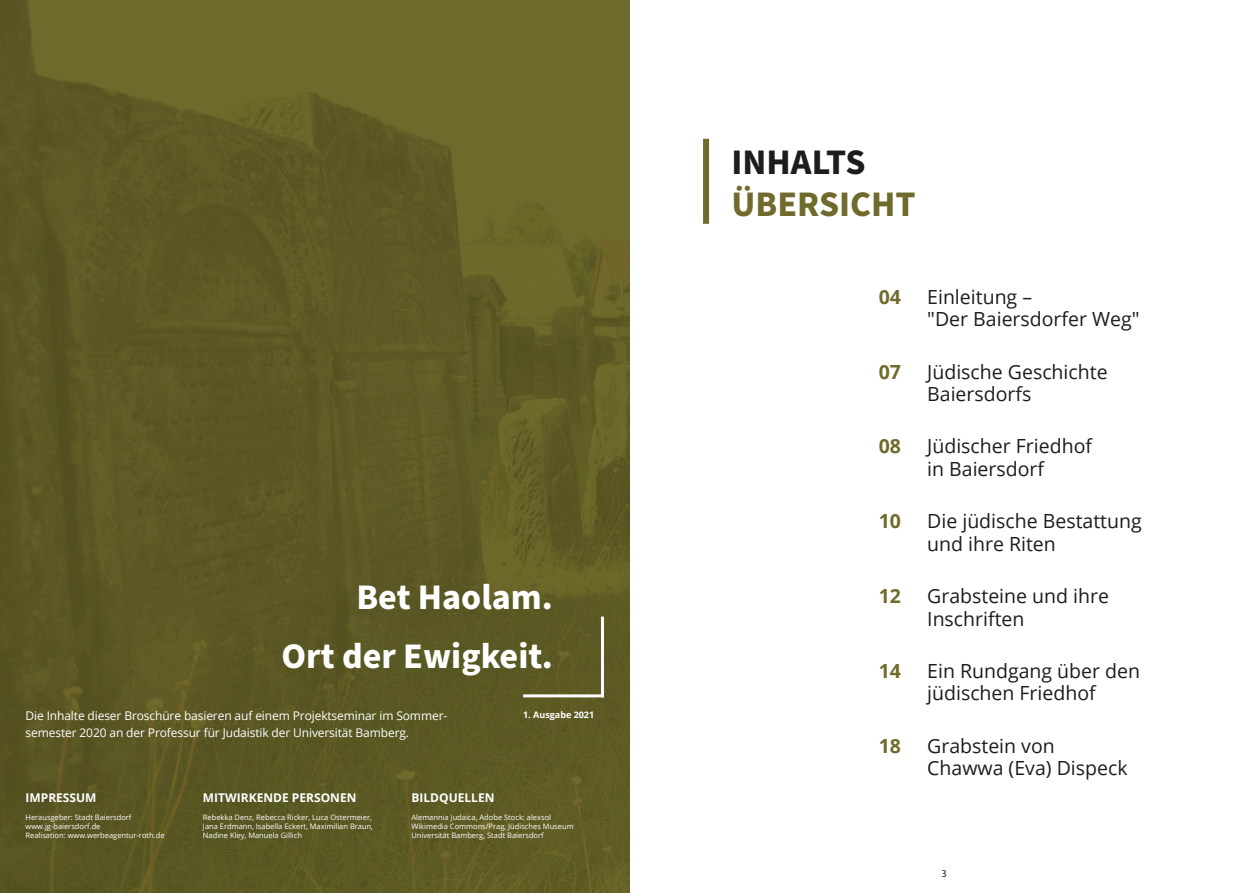
<style>
.page{position:relative;width:1259px;height:893px;background:#fff}
.page>*{position:absolute;margin:0;border:0;box-sizing:border-box;transform-origin:0 0}
.t1{font:700 36px/58.5px "Source Sans Pro";color:#fff;text-align:right}
.t2{font:700 36px "Source Sans Pro";color:#706b2c}
.t3{font:700 36px "Source Sans Pro";color:#1d1d1b}
.t4{font:19.5px/22.5px "Open Sans";color:#1d1d1b}
.t5{font:700 19.5px "Open Sans";color:#706b2c}
.t6{font:12px/16.5px "Open Sans";letter-spacing:-.01em;color:#fff}
.t7{font:700 12px "Open Sans";color:#fff}
.t8{font:10.5px "Myriad Pro";color:#1d1d1b}
.t9{font:700 9px "Open Sans";color:#fff}
.t10{font:7.5px/9px "Open Sans";color:#fff}
</style>
<div class="page">
<img style="left:0;top:0;width:629px;height:893px">
<hr style="left:601px;top:617px;width:3px;height:80px;background:#fff">
<hr style="left:523px;top:694px;width:81px;height:3px;background:#fff">
<div style="left:703px;top:139px;width:6px;height:85px;background:#706b2c"></div>
<h1 class="t1" style="left:281px;top:569px;width:273px">Bet Haolam.<br>Ort der Ewigkeit.</h1>
<h3 class="t6" style="left:26px;top:707px;width:422px">Die Inhalte dieser Broschüre basieren auf einem Projektseminar im Sommer&shy;semester 2020 an der Professur für Judaistik der Universität Bamberg.</h3>
<p class="t9" style="left:523px;top:708px;width:73px">1. Ausgabe 2021</p>
<h3 class="t7" style="left:26px;top:789px;width:73px">IMPRESSUM</h3>
<p class="t10" style="left:26px;top:812px;width:141px">Herausgeber: Stadt Baiersdorf www.jg-baiersdorf.de<br>Realisation: www.werbeagentur-roth.de</p>
<h3 class="t7" style="left:203px;top:789px;width:155px">MITWIRKENDE PERSONEN</h3>
<p class="t10" style="left:203px;top:812px;width:172px">Rebekka Denz, Rebecca Ricker, Luca Ostermeier,<br>Jana Erdmann, Isabella Eckert, Maximilian Braun,<br>Nadine Kley, Manuela Gillich</p>
<h3 class="t7" style="left:411px;top:789px;width:85px">BILDQUELLEN</h3>
<p class="t10" style="left:411px;top:812px;width:164px">Alemannia Judaica, Adobe Stock: alexsol<br>Wikimedia Commons/Prag, Jüdisches Museum<br>Universität Bamberg, Stadt Baiersdorf</p>
<h1 class="t3" style="left:731px;top:137px;width:135px">INHALTS</h1>
<h1 class="t2" style="left:731px;top:179px;width:185px">ÜBERSICHT</h1>
<h2 class="t5" style="left:879px;top:283px;width:24px">04</h2>
<h2 class="t5" style="left:879px;top:358px;width:24px">07</h2>
<h2 class="t5" style="left:879px;top:433px;width:24px">08</h2>
<h2 class="t5" style="left:879px;top:507px;width:24px">10</h2>
<h2 class="t5" style="left:879px;top:582px;width:24px">12</h2>
<h2 class="t5" style="left:879px;top:657px;width:24px">14</h2>
<h2 class="t5" style="left:879px;top:732px;width:24px">18</h2>
<h2 class="t4" style="left:927px;top:285px;width:214px">Einleitung –<br>"Der Baiersdorfer Weg"</h2>
<h2 class="t4" style="left:927px;top:360px;width:182px">Jüdische Geschichte<br>Baiersdorfs</h2>
<h2 class="t4" style="left:927px;top:435px;width:166px">Jüdischer Friedhof in Baiersdorf</h2>
<h2 class="t4" style="left:927px;top:509px;width:216px">Die jüdische Bestattung und ihre Riten</h2>
<h2 class="t4" style="left:927px;top:584px;width:183px">Grabsteine und ihre<br>Inschriften</h2>
<h2 class="t4" style="left:927px;top:659px;width:214px">Ein Rundgang über den jüdischen Friedhof</h2>
<h2 class="t4" style="left:927px;top:734px;width:202px">Grabstein von<br>Chawwa (Eva) Dispeck</h2>
<h3 class="t8" style="left:941px;top:867px;width:7px">3</h3>
</div>
